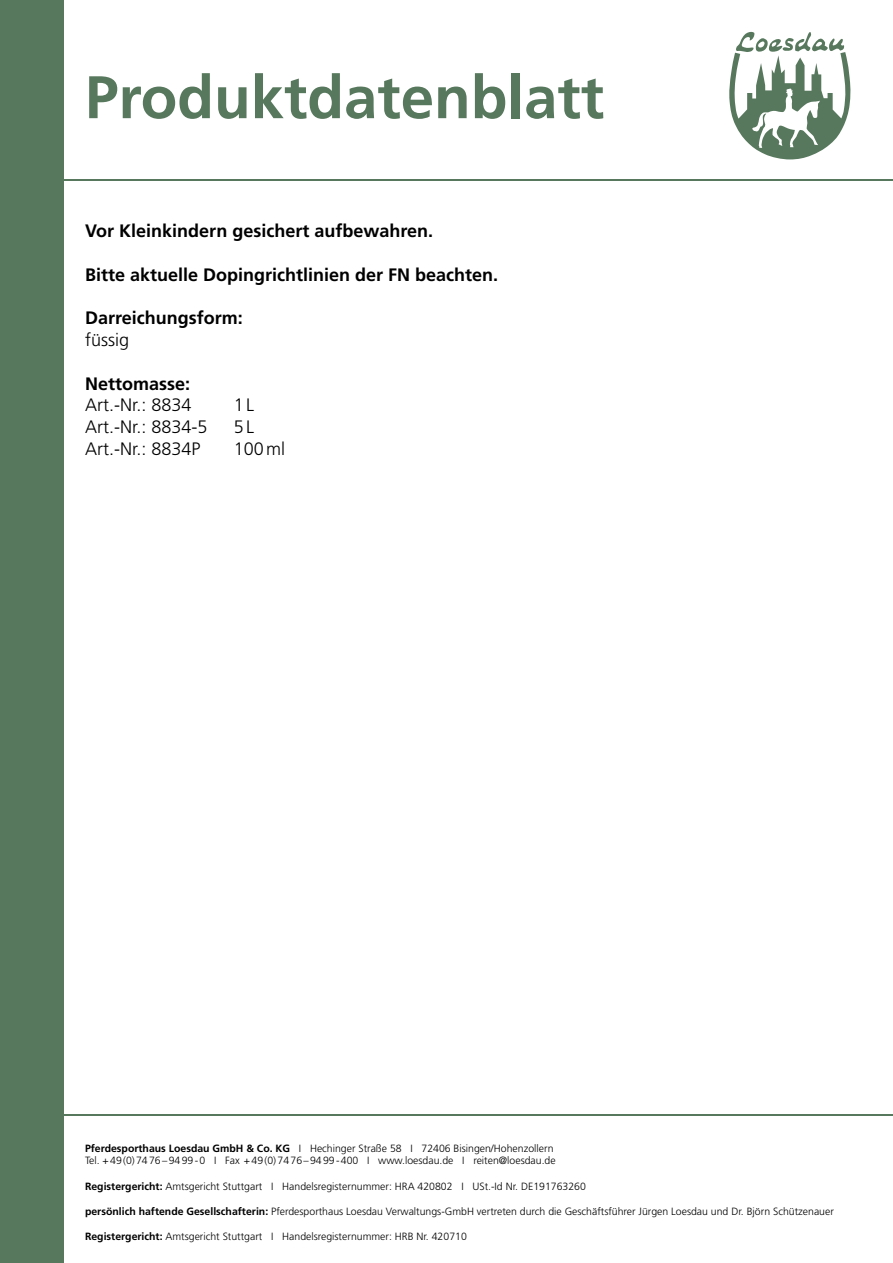
<style>
.page{position:relative;width:893px;height:1263px;background:#fff}
.page>*{position:absolute;margin:0;border:0;box-sizing:border-box;transform-origin:0 0}
.t1{font:700 60px "Frutiger LT Std";color:#57785d}
.t2{font:700 18px "Frutiger LT Std";color:#000}
.t3{font:300 18px "Frutiger LT Std";color:#000}
.t4{font:300 10.5px/12.6px "Frutiger LT Std";color:#000}
.s1{font-weight:700}
</style>
<div class="page">
<svg style="left:729px;top:31px;width:122px;height:128px"></svg>
<hr style="left:0;top:180px;width:893px;height:1px;background:#57785d">
<hr style="left:0;top:1114px;width:893px;height:1px;background:#57785d">
<div style="left:0;top:0;width:64px;height:1263px;background:#57785d"></div>
<h1 class="t1" style="left:85px;top:62px;width:521px">Produktdatenblatt</h1>
<h2 class="t2" style="left:85px;top:220px;width:350px">Vor Kleinkindern gesichert aufbewahren.</h2>
<h2 class="t2" style="left:85px;top:264px;width:415px">Bitte aktuelle Dopingrichtlinien der FN beachten.</h2>
<h2 class="t2" style="left:85px;top:307px;width:159px">Darreichungsform:</h2>
<h2 class="t3" style="left:85px;top:330px;width:46px">füssig</h2>
<h2 class="t2" style="left:85px;top:373px;width:107px">Nettomasse:</h2>
<h2 class="t3" style="left:85px;top:395px;width:108px">Art.-Nr.: 8834</h2>
<h2 class="t3" style="left:234px;top:395px;width:22px">1L</h2>
<h2 class="t3" style="left:85px;top:417px;width:124px">Art.-Nr.: 8834-5</h2>
<h2 class="t3" style="left:234px;top:417px;width:22px">5L</h2>
<h2 class="t3" style="left:85px;top:438px;width:117px">Art.-Nr.: 8834P</h2>
<h2 class="t3" style="left:234px;top:438px;width:53px">100ml</h2>
<p class="t4" style="left:85px;top:1142px;width:472px"><span class="s1">Pferdesporthaus Loesdau GmbH &amp; Co. KG</span> I Hechinger Straße 58 I 72406 Bisingen/Hohenzollern<br>Tel. +49(0)7476–9499-0 I Fax +49(0)7476–9499-400 I www.loesdau.de I reiten@loesdau.de</p>
<p class="t4" style="left:85px;top:1180px;width:502px"><span class="s1">Registergericht:</span> Amtsgericht Stuttgart I Handelsregisternummer: HRA 420802 I USt.-Id Nr. DE191763260</p>
<p class="t4" style="left:85px;top:1205px;width:750px"><span class="s1">persönlich haftende Gesellschafterin:</span> Pferdesporthaus Loesdau Verwaltungs-GmbH vertreten durch die Geschäftsführer Jürgen Loesdau und Dr. Björn Schützenauer</p>
<p class="t4" style="left:85px;top:1230px;width:383px"><span class="s1">Registergericht:</span> Amtsgericht Stuttgart I Handelsregisternummer: HRB Nr. 420710</p>
</div>
